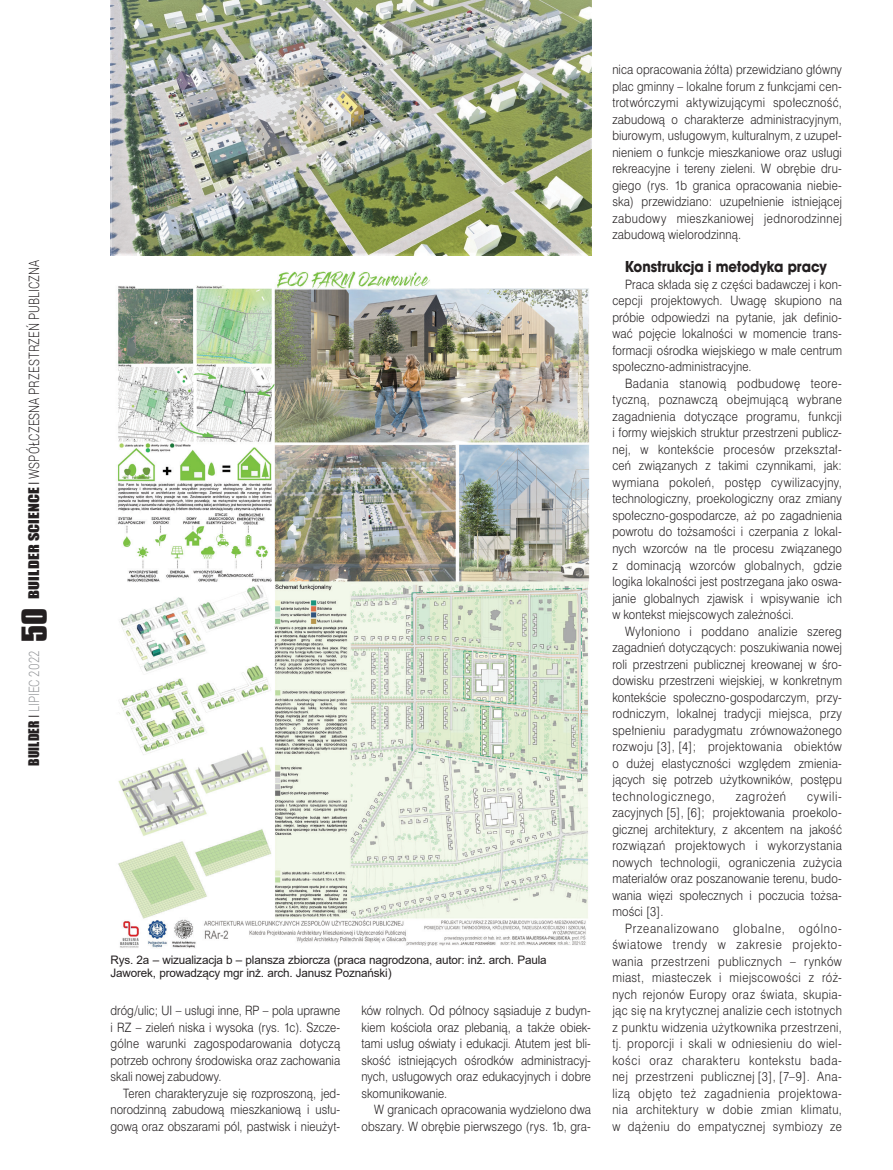
<style>
.page{position:relative;width:893px;height:1170px;background:#fff}
.page>*{position:absolute;margin:0;border:0;box-sizing:border-box;transform-origin:0 0}
.srodtytul{font:700 16.5px "Avant Gar Got Itc TEE";color:#231f20;scale:.9 1}
.t1{font:300 14.25px "Roboto";letter-spacing:.005em;color:#231f20;scale:.8 1}
.t2{font:300 14.25px "Roboto";color:#939598;scale:.8 1}
.tekst_swiss{font:12px/16.5px "Swis 721 Lt PL";letter-spacing:.015em;color:#231f20;text-align:justify;scale:.89 1}
.tekst_swiss-2{font:12px "Swis 721 Lt PL";letter-spacing:.06em;color:#231f20;scale:.89 1}
.Fot_podpis{font:11.7px/13.5px "Arial";letter-spacing:-.015em;color:#231f20}
.s1{font-family:"Impact";font-weight:400;font-size:13.5px}
.s2{font-family:"Swis 721 Lt PL";font-weight:400;font-size:13.5px}
.s3{font-family:"Impact";font-weight:400;font-size:13.5px;color:#231f20}
.s4{font-family:"Swis 721 Lt PL";font-weight:400;font-size:13.5px;color:#231f20}
.s5{font-family:"Compacta PL";font-weight:700;font-size:30px;color:#231f20}
</style>
<div class="page">
<img style="left:111px;top:0;width:480px;height:256px">
<img style="left:117px;top:271px;width:473px;height:677px">
<p class="t1" style="left:24px;top:598px;width:425px;rotate:-90deg"><span class="s1">BUILDER SCIENCE</span> <span class="s2">I</span> WSPÓŁCZESNA PRZESTRZEŃ PUBLICZNA</p>
<p class="t2" style="left:24px;top:765px;width:199px;rotate:-90deg"><span class="s3">BUILDER</span> <span class="s4">I</span> LIPIEC 2022 <span class="s5">50</span></p>
<p class="Fot_podpis" style="left:111px;top:952px;width:438px">Rys. 2a – wizualizacja b – plansza zbiorcza (praca nagrodzona, autor: inż. arch. Paula<br>Jaworek, prowadzący mgr inż. arch. Janusz Poznański)</p>
<p class="tekst_swiss" style="left:111px;top:1002px;width:259px">dróg/ulic; UI – usługi inne, RP – pola uprawne i RZ – zieleń niska i wysoka (rys. 1c). Szcze&shy;gólne warunki zagospodarowania dotyczą potrzeb ochrony środowiska oraz zachowania skali nowej zabudowy.</p>
<p class="tekst_swiss" style="left:111px;top:1084px;width:259px;text-indent:13px">Teren charakteryzuje się rozproszoną, jed&shy;norodzinną zabudową mieszkaniową i usłu&shy;gową oraz obszarami pól, pastwisk i nieużyt-</p>
<p class="tekst_swiss" style="left:361px;top:1002px;width:259px">ków rolnych. Od północy sąsiaduje z budyn&shy;kiem kościoła oraz plebanią, a także obiek&shy;tami usług oświaty i edukacji. Atutem jest bli&shy;skość istniejących ośrodków administracyj&shy;nych, usługowych oraz edukacyjnych i dobre skomunikowanie.</p>
<p class="tekst_swiss" style="left:361px;top:1101px;width:259px;text-align:right">W granicach opracowania wydzielono dwa obszary. W obrębie pierwszego (rys. 1b, gra-</p>
<p class="tekst_swiss" style="left:612px;top:61px;width:260px">nica opracowania żółta) przewidziano główny plac gminny – lokalne forum z funkcjami cen&shy;trotwórczymi aktywizującymi społeczność, zabudową o charakterze administracyjnym, biurowym, usługowym, kulturalnym, z uzupeł&shy;nieniem o funkcje mieszkaniowe oraz usługi rekreacyjne i tereny zieleni. W obrębie dru&shy;giego (rys. 1b granica opracowania niebie&shy;ska) przewidziano: uzupełnienie istniejącej zabudowy mieszkaniowej jednorodzinnej zabudową wielorodzinną.</p>
<p class="srodtytul" style="left:625px;top:257px;width:226px">Konstrukcja i metodyka pracy</p>
<p class="tekst_swiss" style="left:612px;top:276px;width:259px;text-indent:13px">Praca składa się z części badawczej i kon&shy;cepcji projektowych. Uwagę skupiono na próbie odpowiedzi na pytanie, jak definio&shy;wać pojęcie lokalności w momencie trans&shy;formacji ośrodka wiejskiego w małe centrum społeczno-administracyjne.</p>
<p class="tekst_swiss" style="left:612px;top:375px;width:259px;text-indent:13px">Badania stanowią podbudowę teore&shy;tyczną, poznawczą obejmującą wybrane zagadnienia dotyczące programu, funkcji i formy wiejskich struktur przestrzeni publicz&shy;nej, w kontekście procesów przekształ&shy;ceń związanych z takimi czynnikami, jak: wymiana pokoleń, postęp cywilizacyjny, technologiczny, proekologiczny oraz zmiany społeczno-gospodarcze, aż po zagadnienia powrotu do tożsamości i czerpania z lokal&shy;nych wzorców na tle procesu związanego z dominacją wzorców globalnych, gdzie logika lokalności jest postrzegana jako oswa&shy;janie globalnych zjawisk i wpisywanie ich w kontekst miejscowych zależności.</p>
<p class="tekst_swiss" style="left:612px;top:622px;width:259px;text-indent:13px">Wyłoniono i poddano analizie szereg zagadnień dotyczących: poszukiwania nowej roli przestrzeni publicznej kreowanej w śro&shy;dowisku przestrzeni wiejskiej, w konkretnym kontekście społeczno-gospodarczym, przy&shy;rodniczym, lokalnej tradycji miejsca, przy spełnieniu paradygmatu zrównoważonego rozwoju [3], [4]; projektowania obiektów o dużej elastyczności względem zmienia&shy;jących się potrzeb użytkowników, postępu technologicznego,</p>
<p class="tekst_swiss" style="left:612px;top:787px;width:259px;text-indent:195px">cywili&shy;zacyjnych [5], [6]; projektowania proekolo&shy;gicznej architektury, z akcentem na jakość rozwiązań projektowych i wykorzystania nowych technologii, ograniczenia zużycia materiałów oraz poszanowanie terenu, budo&shy;wania więzi społecznych i poczucia tożsa&shy;mości [3].</p>
<p class="tekst_swiss" style="left:612px;top:919px;width:259px;text-indent:13px">Przeanalizowano globalne, ogólno&shy;światowe trendy w zakresie projekto&shy;wania przestrzeni publicznych – rynków miast, miasteczek i miejscowości z róż&shy;nych rejonów Europy oraz świata, skupia&shy;jąc się na krytycznej analizie cech istotnych z punktu widzenia użytkownika przestrzeni, tj. proporcji i skali w odniesieniu do wiel&shy;kości oraz charakteru kontekstu bada&shy;nej przestrzeni publicznej [3], [7–9]. Ana&shy;lizą objęto też zagadnienia projektowa&shy;nia architektury w dobie zmian klimatu, w dążeniu do empatycznej symbiozy ze</p>
<p class="tekst_swiss-2" style="left:736px;top:788px;width:58px">zagrożeń</p>
</div>
